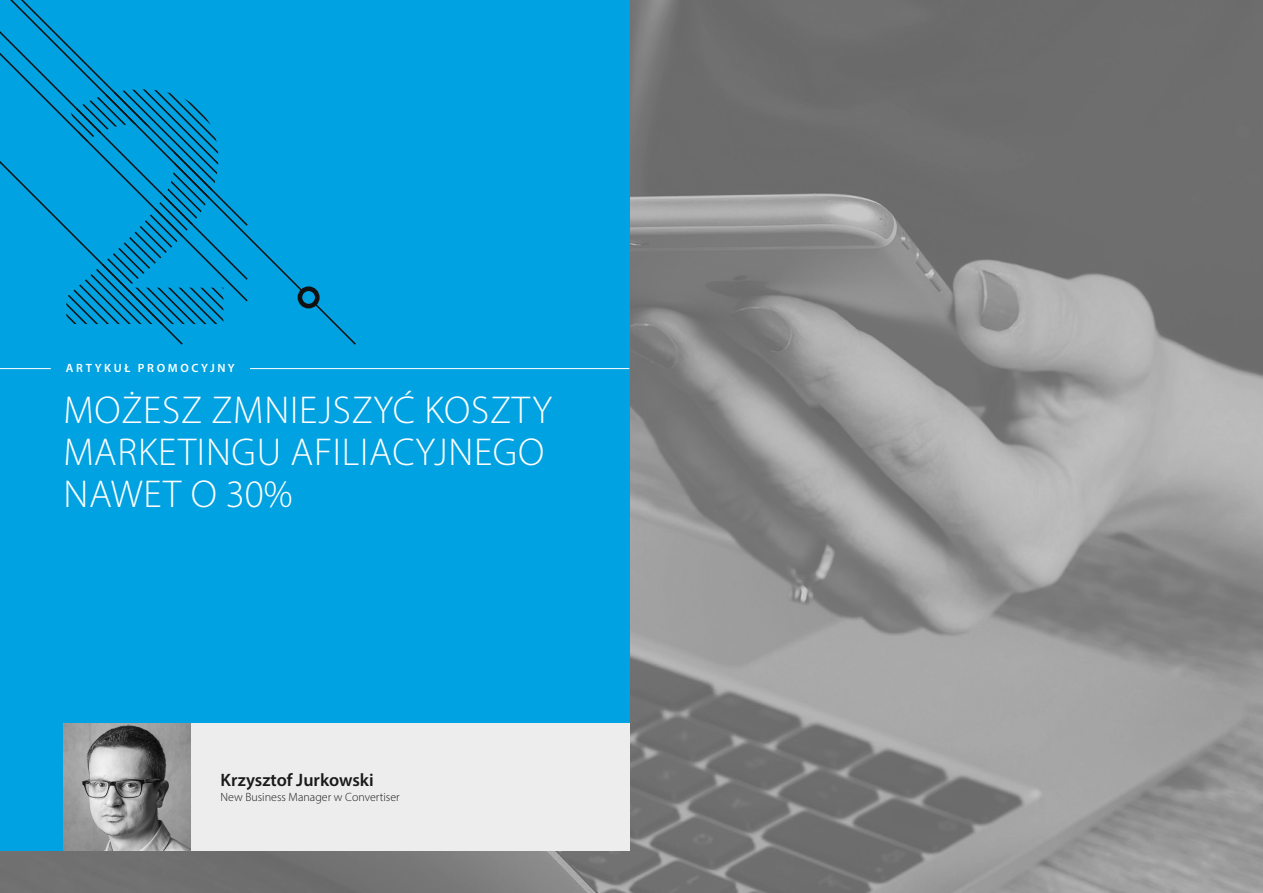
<style>
.page{position:relative;width:1263px;height:893px;background:#fff}
.page>*{position:absolute;margin:0;border:0;box-sizing:border-box;transform-origin:0 0}
.t1{font:300 39px/42px "Myriad Pro";letter-spacing:.02em;color:#fff}
.t2{font:600 18px "Myriad Pro";color:#1a1a1a}
.t3{font:300 12px "Myriad Pro";color:#1a1a1a}
.t4{font:600 12px "Myriad Pro";letter-spacing:.22em;color:#fff}
</style>
<div class="page">
<img style="left:0;top:0;width:1263px;height:893px">
<div style="left:0;top:0;width:629px;height:850px;background:#00a2e1"></div>
<div style="left:63px;top:723px;width:566px;height:127px;background:#ededed"></div>
<svg style="left:184px;top:303px;width:39px;height:21px"></svg>
<svg style="left:313px;top:304px;width:43px;height:41px"></svg>
<svg style="left:184px;top:98px;width:65px;height:205px"></svg>
<svg style="left:0;top:0;width:184px;height:345px"></svg>
<div style="left:298px;top:286px;width:22px;height:22px;border:5px solid #111;border-radius:50%"></div>
<img style="left:63px;top:723px;width:127px;height:127px">
<hr style="left:0;top:368px;width:629px;height:1px;background:#fff">
<div style="left:51px;top:359px;width:199px;height:18px;background:#00a2e1"></div>
<p class="t4" style="left:66px;top:361px;width:170px">ARTYKUŁ PROMOCYJNY</p>
<p class="t1" style="left:63px;top:389px;width:490px">MOŻESZ ZMNIEJSZYĆ KOSZTY<br>MARKETINGU AFILIACYJNEGO<br>NAWET O 30%</p>
<p class="t2" style="left:221px;top:768px;width:155px">Krzysztof Jurkowski</p>
<p class="t3" style="left:221px;top:790px;width:181px">New Business Manager w Convertiser</p>
</div>
